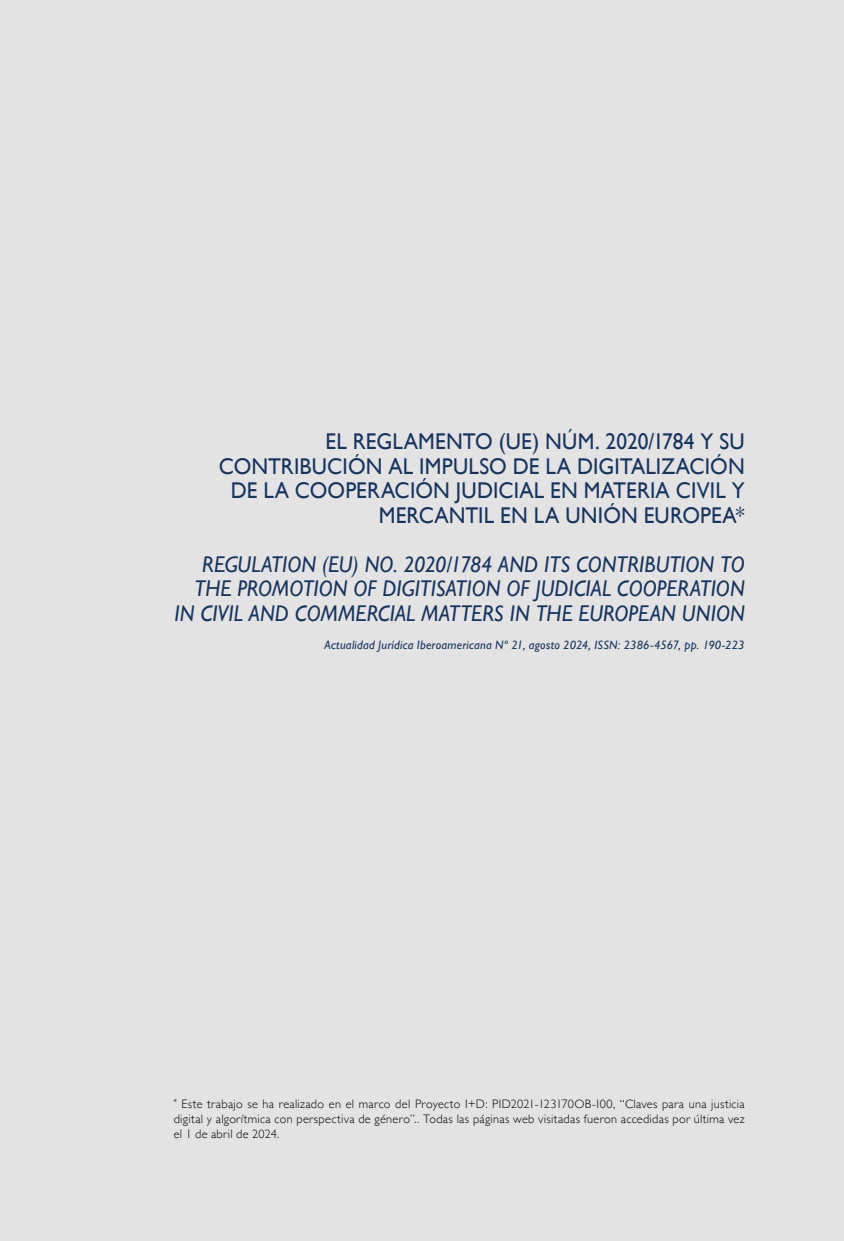
<style>
.page{position:relative;width:844px;height:1241px;background:#fff}
.page>*{position:absolute;margin:0;border:0;box-sizing:border-box;transform-origin:0 0}
.t1{font:italic 22.75px/24.5px "Gill Sans";color:#16345f;text-align:right;scale:.94 1}
.t2{font:22.75px/24.5px "Gill Sans";letter-spacing:.005em;color:#16345f;text-align:right;scale:.94 1}
.t3{font:300 12.25px/14.7px "Gill Sans";letter-spacing:.025em;color:#000;text-align:justify}
.t4{font:italic 12.25px "Gill Sans";letter-spacing:.02em;color:#16345f}
</style>
<div class="page">
<div style="left:0;top:0;width:843px;height:1240px;background:#e3e3e3"></div>
<h1 class="t2" style="left:219px;top:429px;width:561px">EL REGLAMENTO (UE) NÚM. 2020/1784 Y SU CONTRIBUCIÓN AL IMPULSO DE LA DIGITALIZACIÓN DE LA COOPERACIÓN JUDICIAL EN MATERIA CIVIL Y MERCANTIL EN LA UNIÓN EUROPEA*</h1>
<h1 class="t1" style="left:174px;top:551px;width:608px">REGULATION (EU) NO. 2020/1784 AND ITS CONTRIBUTION TO<br>THE PROMOTION OF DIGITISATION OF JUDICIAL COOPERATION<br>IN CIVIL AND COMMERCIAL MATTERS IN THE EUROPEAN UNION</h1>
<p class="t4" style="left:324px;top:638px;width:421px">Actualidad Jurídica Iberoamericana Nº 21, agosto 2024, ISSN: 2386-4567, pp. 190-223</p>
<p class="t3" style="left:174px;top:1096px;width:572px"><sup>*</sup> Este trabajo se ha realizado en el marco del Proyecto I+D: PID2021-123170OB-I00, “Claves para una justicia digital y algorítmica con perspectiva de género”.. Todas las páginas web visitadas fueron accedidas por última vez el 1 de abril de 2024.</p>
</div>
